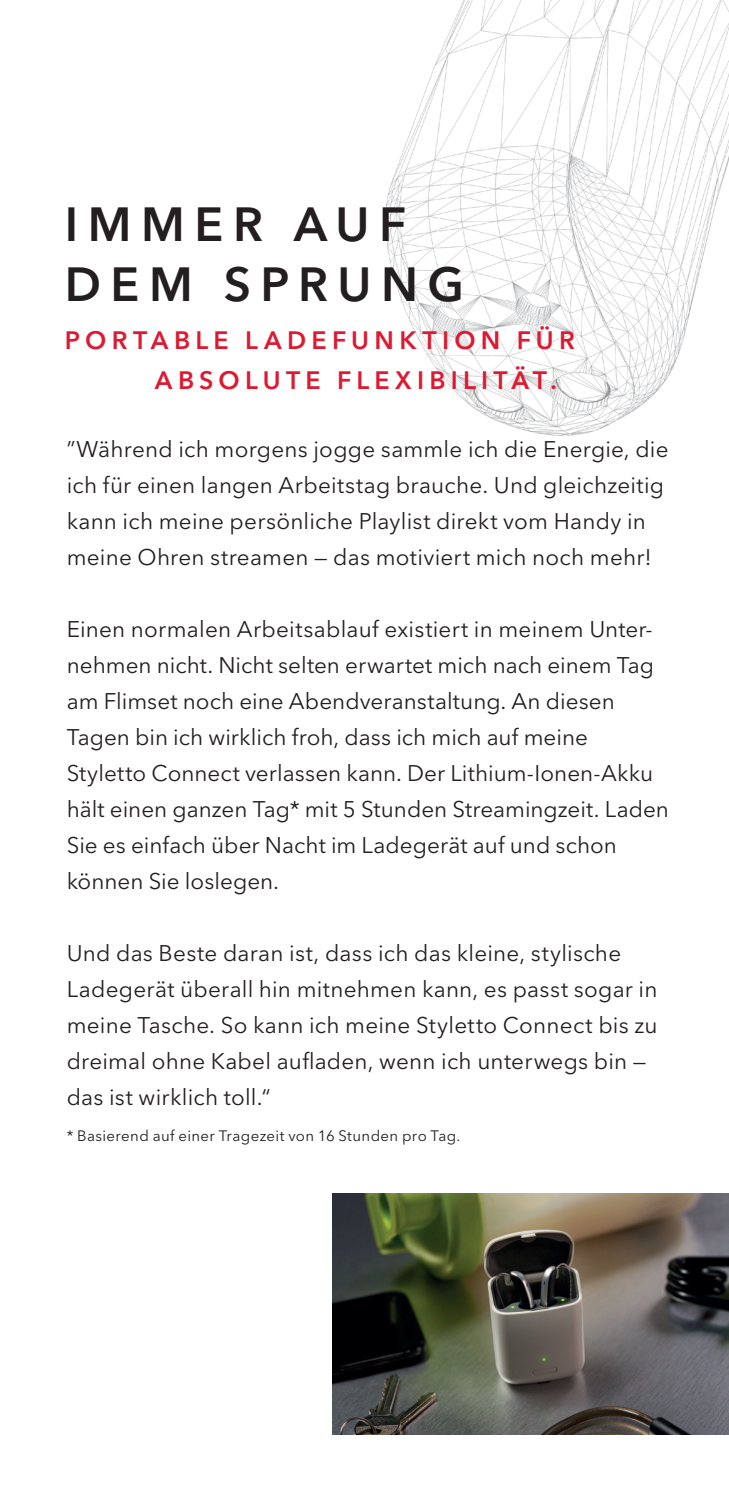
<style>
.page{position:relative;width:729px;height:1511px;background:#fff}
.page>*{position:absolute;margin:0;border:0;box-sizing:border-box;transform-origin:0 0}
.t1{font:600 47.5px/60px "Avenir Next W1 G";letter-spacing:.2em;color:#231f20}
.t2{font:600 25px/40px "Avenir Next W1 G";letter-spacing:.21em;color:#dc1a32}
.t3{font:22.5px/36px "Avenir Next W1 G";letter-spacing:.005em;color:#231f20}
.t4{font:15px "Avenir Next W1 G";letter-spacing:.025em;color:#231f20}
</style>
<div class="page">
<img style="left:332px;top:1193px;width:397px;height:241px">
<img style="left:385px;top:0;width:344px;height:436px">
<h1 class="t1" style="left:65px;top:194px;width:401px">IMMER AUF<br>DEM SPRUNG</h1>
<p class="t2" style="left:155px;top:320px;width:421px;text-indent:-90px">PORTABLE LADEFUNKTION FÜR<br>ABSOLUTE FLEXIBILITÄT.</p>
<p class="t3" style="left:67px;top:431px;width:603px">”Während ich morgens jogge sammle ich die Energie, die ich für einen langen Arbeitstag brauche. Und gleichzeitig kann ich meine persönliche Playlist direkt vom Handy in meine Ohren streamen — das motiviert mich noch mehr!</p>
<p class="t3" style="left:67px;top:611px;width:603px">Einen normalen Arbeitsablauf existiert in meinem Unter&shy;nehmen nicht. Nicht selten erwartet mich nach einem Tag am Flimset noch eine Abendveranstaltung. An diesen Tagen bin ich wirklich froh, dass ich mich auf meine Styletto Connect verlassen kann. Der Lithium-Ionen-Akku hält einen ganzen Tag* mit 5 Stunden Streamingzeit. Laden Sie es einfach über Nacht im Ladegerät auf und schon können Sie loslegen.</p>
<p class="t3" style="left:67px;top:935px;width:592px">Und das Beste daran ist, dass ich das kleine, stylische Ladegerät überall hin mitnehmen kann, es passt sogar in meine Tasche. So kann ich meine Styletto Connect bis zu dreimal ohne Kabel aufladen, wenn ich unterwegs bin — das ist wirklich toll.“</p>
<p class="t4" style="left:67px;top:1127px;width:395px">* Basierend auf einer Tragezeit von 16 Stunden pro Tag.</p>
</div>
